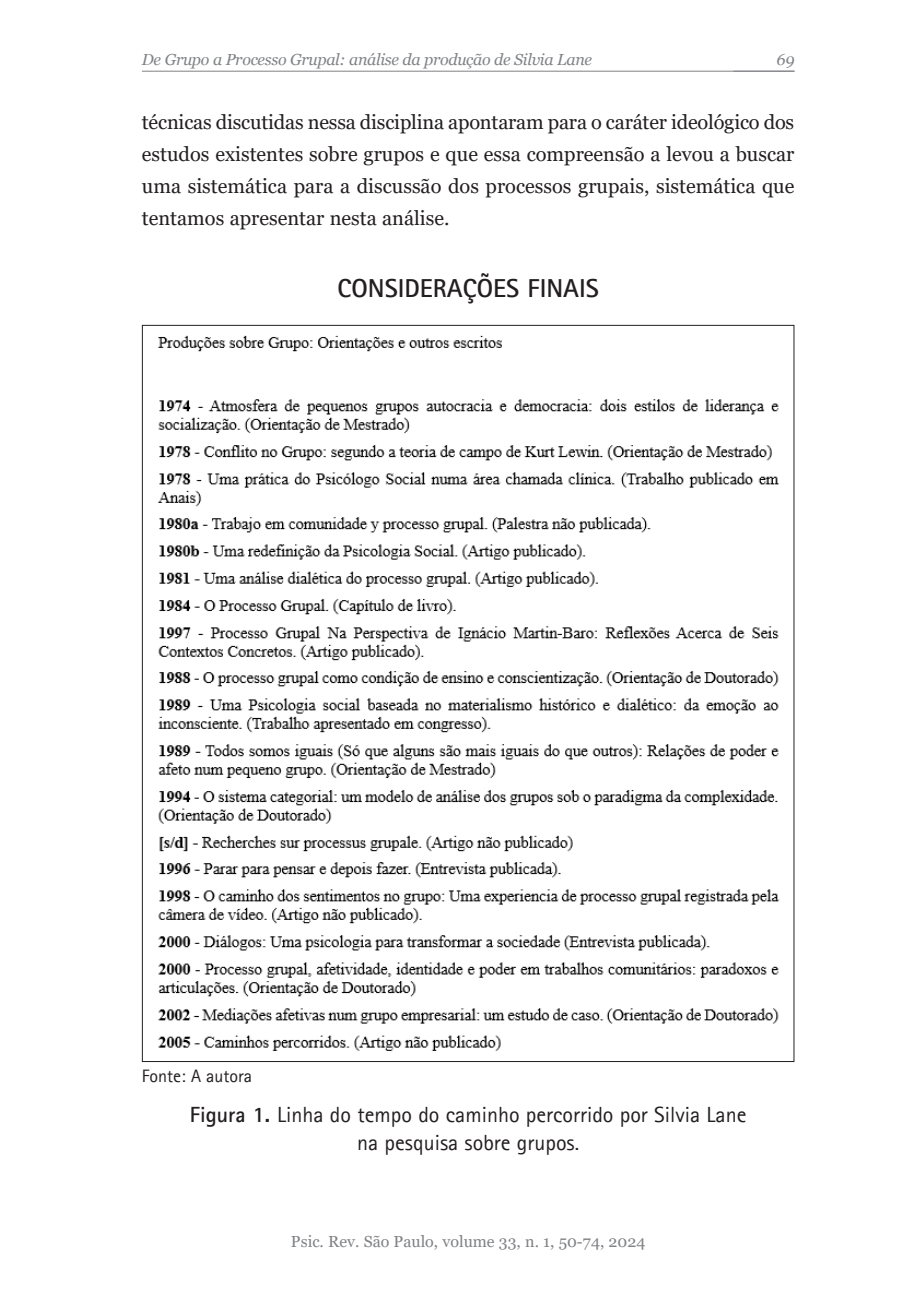
<style>
.page{position:relative;width:908px;height:1304px;background:#fff}
.page>*{position:absolute;margin:0;border:0;box-sizing:border-box;transform-origin:0 0}
.Nível1{font:700 26px "Agfa Rotis Sans Serif";color:#231f20}
.tabelas_e_gráficos{font:22px/28.4px "Agfa Rotis Sans Serif";color:#231f20;text-align:center}
.corpo_de_texto{font:20px/32.4px "Georgia";color:#231f20;text-align:justify}
.figuras{font:18px "Agfa Rotis Sans Serif";color:#231f20}
.t1{font:italic 16px "Georgia";letter-spacing:-.02em;color:#808285}
.t2{font:16px "Georgia";color:#808285}
.s1{font-weight:700}
</style>
<div class="page">
<hr style="left:142px;top:71px;width:652px;height:1px;background:#808285">
<img style="left:158px;top:335px;width:622px;height:716px">
<p class="t1" style="left:142px;top:49px;width:451px">De Grupo a Processo Grupal: análise da produção de Silvia Lane</p>
<p class="t1" style="left:776px;top:49px;width:20px">69</p>
<p class="corpo_de_texto" style="left:142px;top:106px;width:653px">técnicas discutidas nessa disciplina apontaram para o caráter ideológico dos estudos existentes sobre grupos e que essa compreensão a levou a buscar uma sistemática para a discussão dos processos grupais, sistemática que tentamos apresentar nesta análise.</p>
<p class="Nível1" style="left:337px;top:272px;width:263px">CONSIDERAÇÕES FINAIS</p>
<p class="figuras" style="left:142px;top:1065px;width:112px">Fonte: A autora</p>
<p class="tabelas_e_gráficos" style="left:190px;top:1100px;width:558px"><span class="s1">Figura 1.</span> Linha do tempo do caminho percorrido por Silvia Lane na pesquisa sobre grupos.</p>
<p class="t2" style="left:291px;top:1232px;width:356px">Psic. Rev. São Paulo, volume 33, n. 1, 50-74, 2024</p>
</div>
